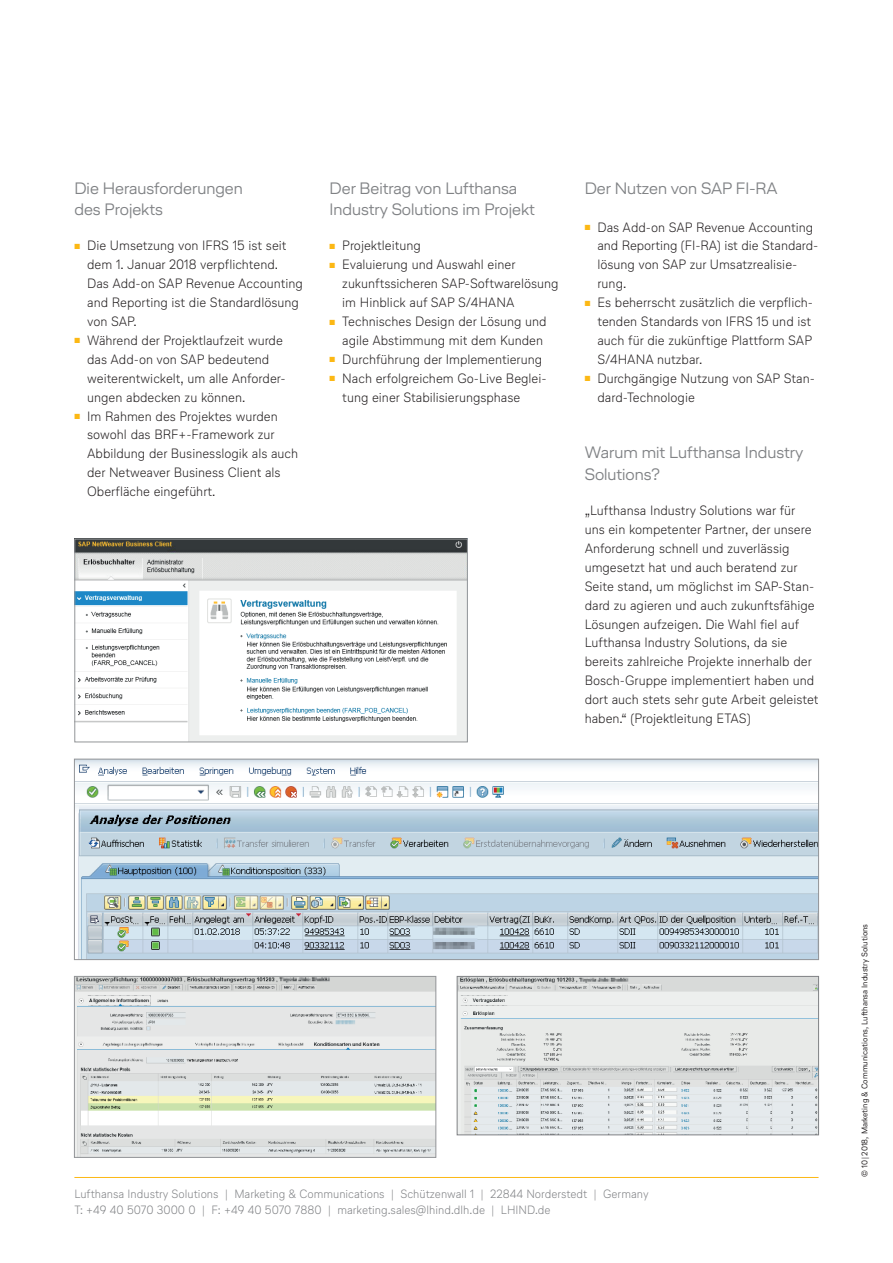
<style>
.page{position:relative;width:893px;height:1263px;background:#fff}
.page>*{position:absolute;margin:0;border:0;box-sizing:border-box;transform-origin:0 0}
.t1{font:300 16.5px/21.5px "Lufthansa Head";color:#808285}
.t2{font:300 13.5px/18.9px "Lufthansa Text";color:#231f20}
.t3{font:300 12px/16.8px "Lufthansa Text";color:#808285}
.t4{font:8.25px "Lufthansa Text";color:#231f20}
.s1{color:#fcb814}
</style>
<div class="page">
<img style="left:76px;top:761px;width:741px;height:197px">
<div style="left:74px;top:759px;width:745px;height:201px;border:1px solid #939598"></div>
<img style="left:76px;top:541px;width:390px;height:199px">
<div style="left:74px;top:539px;width:394px;height:203px;border:1px solid #939598"></div>
<img style="left:76px;top:978px;width:358px;height:178px">
<div style="left:74px;top:976px;width:362px;height:182px;border:1px solid #939598"></div>
<img style="left:459px;top:978px;width:358px;height:155px">
<div style="left:457px;top:976px;width:362px;height:159px;border:1px solid #808285"></div>
<hr style="left:74px;top:1177px;width:745px;height:1px;background:#fcb814">
<p class="t1" style="left:74px;top:177px;width:170px">Die Herausforderungen des Projekts</p>
<p class="t2" style="left:87px;top:236px;width:217px;text-indent:-13px"><span class="s1">■</span> Die Umsetzung von IFRS 15 ist seit dem 1. Januar 2018 verpflichtend.<br>Das Add-on SAP Revenue Accounting and Reporting ist die Standardlösung von SAP.</p>
<p class="t2" style="left:87px;top:330px;width:200px;text-indent:-13px"><span class="s1">■</span> Während der Projektlaufzeit wurde das Add-on von SAP bedeutend weiterentwickelt, um alle Anforder&shy;ungen abdecken zu können.</p>
<p class="t2" style="left:87px;top:406px;width:213px;text-indent:-13px"><span class="s1">■</span> Im Rahmen des Projektes wurden sowohl das BRF+-Framework zur<br>Abbildung der Businesslogik als auch der Netweaver Business Client als<br>Oberfläche eingeführt.</p>
<p class="t1" style="left:330px;top:177px;width:207px">Der Beitrag von Lufthansa<br>Industry Solutions im Projekt</p>
<p class="t2" style="left:330px;top:236px;width:93px"><span class="s1">■</span> Projektleitung</p>
<p class="t2" style="left:342px;top:255px;width:218px;text-indent:-13px"><span class="s1">■</span> Evaluierung und Auswahl einer zukunftssicheren SAP-Softwarelösung im Hinblick auf SAP S/4HANA</p>
<p class="t2" style="left:330px;top:312px;width:219px;text-align:right"><span class="s1">■</span> Technisches Design der Lösung und agile Abstimmung mit dem Kunden</p>
<p class="t2" style="left:330px;top:349px;width:214px"><span class="s1">■</span> Durchführung der Implementierung</p>
<p class="t2" style="left:342px;top:368px;width:206px;text-indent:-13px"><span class="s1">■</span> Nach erfolgreichem Go-Live Beglei&shy;tung einer Stabilisierungsphase</p>
<p class="t1" style="left:585px;top:177px;width:194px">Der Nutzen von SAP FI-RA</p>
<p class="t2" style="left:597px;top:217px;width:220px;text-indent:-13px"><span class="s1">■</span> Das Add-on SAP Revenue Accounting and Reporting (FI-RA) ist die Standard&shy;lösung von SAP zur Umsatzrealisie&shy;rung.</p>
<p class="t2" style="left:597px;top:293px;width:217px;text-indent:-13px"><span class="s1">■</span> Es beherrscht zusätzlich die verpflich&shy;tenden Standards von IFRS 15 und ist auch für die zukünftige Plattform SAP S/4HANA nutzbar.</p>
<p class="t2" style="left:597px;top:368px;width:219px;text-indent:-13px"><span class="s1">■</span> Durchgängige Nutzung von SAP Stan&shy;dard-Technologie</p>
<p class="t1" style="left:585px;top:441px;width:220px">Warum mit Lufthansa Industry<br>Solutions?</p>
<p class="t2" style="left:585px;top:501px;width:235px">„Lufthansa Industry Solutions war für uns ein kompetenter Partner, der unsere Anforderung schnell und zuverlässig umgesetzt hat und auch beratend zur Seite stand, um möglichst im SAP-Stan&shy;dard zu agieren und auch zukunftsfähige Lösungen aufzeigen. Die Wahl fiel auf Lufthansa Industry Solutions, da sie bereits zahlreiche Projekte innerhalb der Bosch-Gruppe implementiert haben und dort auch stets sehr gute Arbeit geleistet haben.“ (Projektleitung ETAS)</p>
<p class="t3" style="left:74px;top:1185px;width:576px">Lufthansa Industry Solutions | Marketing &amp; Communications | Schützenwall 1 | 22844 Norderstedt | Germany<br>T: +49 40 5070 3000 0 | F: +49 40 5070 7880 | marketing.sales@lhind.dlh.de | LHIND.de</p>
<p class="t4" style="left:859px;top:1177px;width:254px;rotate:-90deg">© 10|2018, Marketing &amp; Communications, Lufthansa Industry Solutions</p>
</div>
